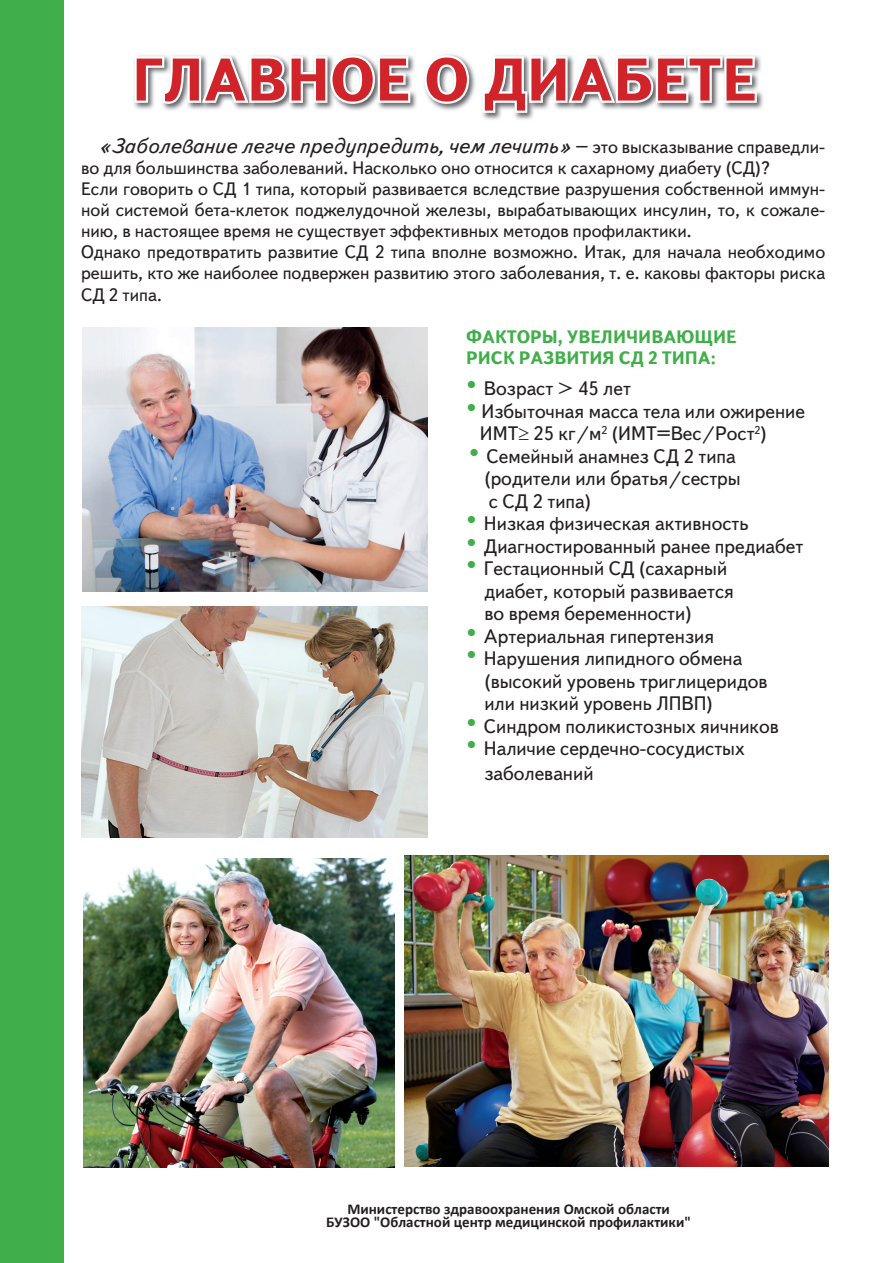
<style>
.page{position:relative;width:893px;height:1263px;background:#fff}
.page>*{position:absolute;margin:0;border:0;box-sizing:border-box;transform-origin:0 0}
.t1{font:700 60px "Text Book C";color:#d1232a}
.t2{font:italic 21px "Text Book C";color:#231f20}
.t3{font:19.5px/22.5px "Text Book C";color:#231f20}
.t4{font:18px/21px "Text Book C";color:#231f20}
.t5{font:700 18px/21px "Text Book C";color:#40ae49}
.t6{font:700 15px/12.8px "Calibri";color:#231f20;text-align:center}
.s1{font-style:normal;font-size:18px}
.s2{font-size:30px;color:#40ae49}
</style>
<div class="page">
<div style="left:0;top:0;width:64px;height:1263px;background:#40ae49"></div>
<img style="left:135px;top:57px;width:628px;height:63px">
<svg style="left:134px;top:54px;width:279px;height:52px"></svg>
<svg style="left:422px;top:54px;width:49px;height:52px"></svg>
<svg style="left:480px;top:55px;width:279px;height:60px"></svg>
<img style="left:405px;top:856px;width:424px;height:311px">
<img style="left:82px;top:606px;width:346px;height:231px">
<img style="left:84px;top:858px;width:311px;height:310px">
<img style="left:83px;top:328px;width:345px;height:263px">
<h1 class="t1" style="left:132px;top:46px;width:626px">ГЛАВНОЕ О ДИАБЕТЕ</h1>
<p class="t2" style="left:98px;top:135px;width:729px">«Заболевание легче предупредить, чем лечить» <span class="s1">– это высказывание справедли-</span></p>
<p class="t4" style="left:81px;top:158px;width:746px">во для большинства заболеваний. Насколько оно относится к сахарному диабету (СД)?<br>Если говорить о СД 1 типа, который развивается вследствие разрушения собственной иммун&shy;ной системой бета-клеток поджелудочной железы, вырабатывающих инсулин, то, к сожале&shy;нию, в настоящее время не существует эффективных методов профилактики.<br>Однако предотвратить развитие СД 2 типа вполне возможно. Итак, для начала необходимо решить, кто же наиболее подвержен развитию этого заболевания, т. е. каковы факторы риска СД 2 типа.</p>
<p class="t5" style="left:466px;top:326px;width:272px">ФАКТОРЫ, УВЕЛИЧИВАЮЩИЕ<br>РИСК РАЗВИТИЯ СД 2 ТИПА:</p>
<p class="t3" style="left:466px;top:377px;width:166px"><span class="s2">•</span> Возраст &gt; 45 лет</p>
<p class="t3" style="left:480px;top:400px;width:327px;text-indent:-14px"><span class="s2">•</span> Избыточная масса тела или ожирение<br>ИМТ≥ 25 кг/м<sup>2</sup> (ИМТ=Вес/Рост<sup>2</sup>)</p>
<p class="t3" style="left:484px;top:445px;width:258px;text-indent:-16px"><span class="s2">•</span> Семейный анамнез СД 2 типа (родители или братья/сестры с СД 2 типа)</p>
<p class="t3" style="left:466px;top:512px;width:284px"><span class="s2">•</span> Низкая физическая активность</p>
<p class="t3" style="left:466px;top:535px;width:339px"><span class="s2">•</span> Диагностированный ранее предиабет</p>
<p class="t3" style="left:484px;top:557px;width:251px;text-indent:-18px"><span class="s2">•</span> Гестационный СД (сахарный диабет, который развивается во время беременности)</p>
<p class="t3" style="left:466px;top:625px;width:249px"><span class="s2">•</span> Артериальная гипертензия</p>
<p class="t3" style="left:484px;top:647px;width:285px;text-indent:-18px"><span class="s2">•</span> Нарушения липидного обмена (высокий уровень триглицеридов или низкий уровень ЛПВП)</p>
<p class="t3" style="left:466px;top:715px;width:314px"><span class="s2">•</span> Синдром поликистозных яичников</p>
<p class="t3" style="left:484px;top:736px;width:262px;line-height:25.2px;text-indent:-18px"><span class="s2">•</span> Наличие сердечно-сосудистых заболеваний</p>
<p class="t6" style="left:326px;top:1202px;width:366px">Министерство здравоохранения Омской области<br>БУЗОО "Областной центр медицинской профилактики"</p>
</div>
